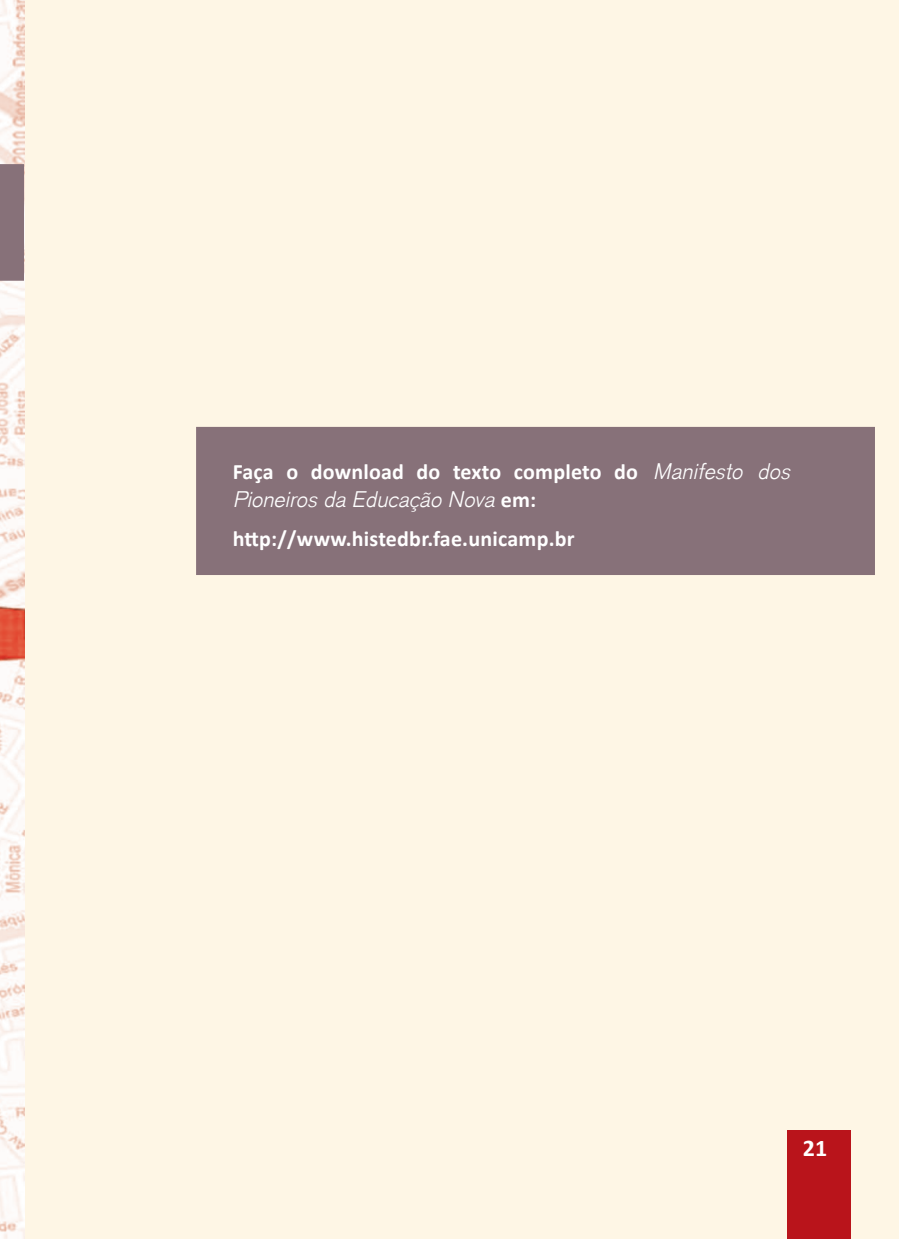
<style>
.page{position:relative;width:899px;height:1239px;background:#fff}
.page>*{position:absolute;margin:0;border:0;box-sizing:border-box;transform-origin:0 0}
.t1{font:700 24px "Calibri";color:#fff}
.t2{font:700 22px "Calibri";letter-spacing:.01em;color:#fff}
.t3{font:italic 300 22px "Akzidenz Grotesk";letter-spacing:.01em;color:#fff}
.s1{font-family:"Akzidenz Grotesk";font-weight:300;font-style:italic}
.s2{font-family:"Calibri";font-weight:700;font-style:normal}
</style>
<div class="page">
<div style="left:24px;top:0;width:874px;height:1239px;background:#fef6e5"></div>
<hr style="left:24px;top:1px;width:1px;height:1237px;background:#fef6e5">
<div style="left:787px;top:1130px;width:63px;height:109px;background:#b9141b"></div>
<svg style="left:0;top:0;width:24px;height:1239px"></svg>
<div style="left:196px;top:427px;width:678px;height:148px;background:#877179"></div>
<p class="t2" style="left:233px;top:458px;width:558px">Faça o download do texto completo do <span class="s1">Manifesto dos</span></p>
<p class="t3" style="left:233px;top:486px;width:305px">Pioneiros da Educação Nova <span class="s2">em:</span></p>
<p class="t2" style="left:233px;top:525px;width:343px">http://www.histedbr.fae.unicamp.br</p>
<p class="t1" style="left:802px;top:1133px;width:26px">21</p>
</div>
